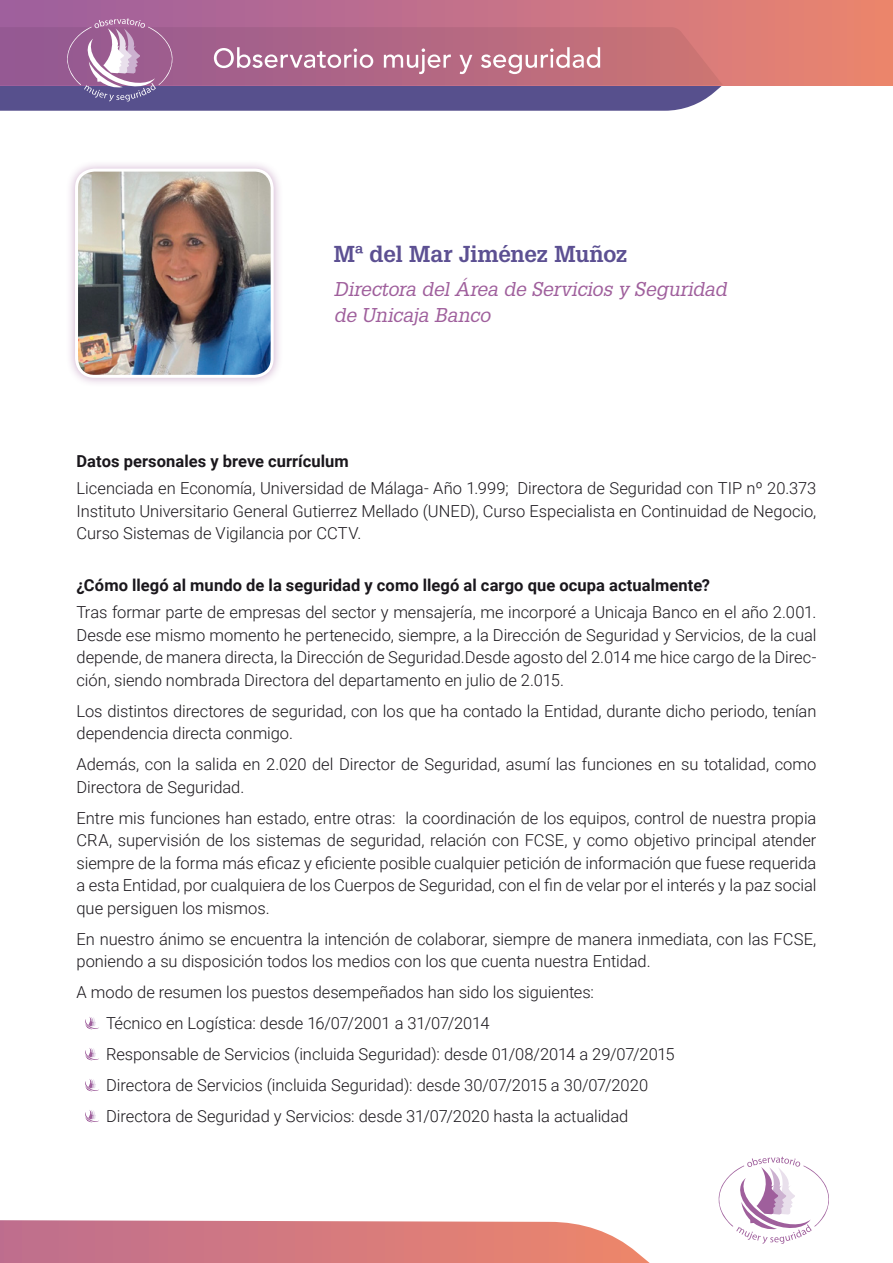
<style>
.page{position:relative;width:893px;height:1263px;background:#fff}
.page>*{position:absolute;margin:0;border:0;box-sizing:border-box;transform-origin:0 0}
.NOMBRE{font:700 22.5px "Glypha LT Std";letter-spacing:-.015em;color:#5c5092}
.CARGO{font:italic 19.5px/25.5px "Glypha LT Std";letter-spacing:-.01em;color:#9f5f9c}
.RESPUESTA{font:300 16.5px/22.5px "Roboto";letter-spacing:-.005em;color:#1a171c;text-align:justify}
.PREGUNTA{font:700 16.5px "Roboto";letter-spacing:.005em;color:#1a171c}
</style>
<div class="page">
<div style="left:0;top:0;width:893px;height:85px;background:linear-gradient(to right,#9a5da2,#eb8570)"></div>
<svg style="left:718px;top:1157px;width:111px;height:87px"></svg>
<svg style="left:0;top:18px;width:723px;height:93px;background:#9f6b90"></svg>
<svg style="left:0;top:1220px;width:650px;height:43px;background:#d78387"></svg>
<svg style="left:85px;top:1017px;width:14px;height:12px"></svg>
<svg style="left:85px;top:1048px;width:14px;height:12px"></svg>
<svg style="left:85px;top:1079px;width:14px;height:12px"></svg>
<svg style="left:85px;top:1110px;width:14px;height:12px"></svg>
<div style="left:65px;top:159px;width:218px;height:228px;background:#9f5f9c;opacity:.5"></div>
<img style="left:77px;top:170px;width:195px;height:206px">
<div style="left:75px;top:169px;width:199px;height:209px;border:3px solid #fff;border-radius:18px"></div>
<p class="NOMBRE" style="left:334px;top:240px;width:295px">Mª del Mar Jiménez Muñoz</p>
<p class="CARGO" style="left:334px;top:277px;width:394px">Directora del Área de Servicios y Seguridad de Unicaja Banco</p>
<p class="PREGUNTA" style="left:77px;top:450px;width:274px">Datos personales y breve currículum</p>
<p class="RESPUESTA" style="left:77px;top:476px;width:741px">Licenciada en Economía, Universidad de Málaga- Año 1.999; Directora de Seguridad con TIP nº 20.373<br>Instituto Universitario General Gutierrez Mellado (UNED), Curso Especialista en Continuidad de Negocio, Curso Sistemas de Vigilancia por CCTV.</p>
<p class="PREGUNTA" style="left:77px;top:574px;width:635px">¿Cómo llegó al mundo de la seguridad y como llegó al cargo que ocupa actualmente?</p>
<p class="RESPUESTA" style="left:77px;top:600px;width:741px">Tras formar parte de empresas del sector y mensajería, me incorporé a Unicaja Banco en el año 2.001.<br>Desde ese mismo momento he pertenecido, siempre, a la Dirección de Seguridad y Servicios, de la cual depende, de manera directa, la Dirección de Seguridad.Desde agosto del 2.014 me hice cargo de la Direc&shy;ción, siendo nombrada Directora del departamento en julio de 2.015.</p>
<p class="RESPUESTA" style="left:77px;top:699px;width:741px">Los distintos directores de seguridad, con los que ha contado la Entidad, durante dicho periodo, tenían dependencia directa conmigo.</p>
<p class="RESPUESTA" style="left:77px;top:752px;width:741px">Además, con la salida en 2.020 del Director de Seguridad, asumí las funciones en su totalidad, como<br>Directora de Seguridad.</p>
<p class="RESPUESTA" style="left:77px;top:806px;width:741px">Entre mis funciones han estado, entre otras: la coordinación de los equipos, control de nuestra propia CRA, supervisión de los sistemas de seguridad, relación con FCSE, y como objetivo principal atender siempre de la forma más eficaz y eficiente posible cualquier petición de información que fuese requerida a esta Entidad, por cualquiera de los Cuerpos de Seguridad, con el fin de velar por el interés y la paz social que persiguen los mismos.</p>
<p class="RESPUESTA" style="left:77px;top:927px;width:741px">En nuestro ánimo se encuentra la intención de colaborar, siempre de manera inmediata, con las FCSE, poniendo a su disposición todos los medios con los que cuenta nuestra Entidad.</p>
<p class="RESPUESTA" style="left:77px;top:980px;width:519px">A modo de resumen los puestos desempeñados han sido los siguientes:</p>
<p class="RESPUESTA" style="left:106px;top:1011px;width:385px">Técnico en Logística: desde 16/07/2001 a 31/07/2014</p>
<p class="RESPUESTA" style="left:106px;top:1042px;width:570px">Responsable de Servicios (incluida Seguridad): desde 01/08/2014 a 29/07/2015</p>
<p class="RESPUESTA" style="left:106px;top:1073px;width:544px">Directora de Servicios (incluida Seguridad): desde 30/07/2015 a 30/07/2020</p>
<p class="RESPUESTA" style="left:106px;top:1104px;width:524px">Directora de Seguridad y Servicios: desde 31/07/2020 hasta la actualidad</p>
</div>
